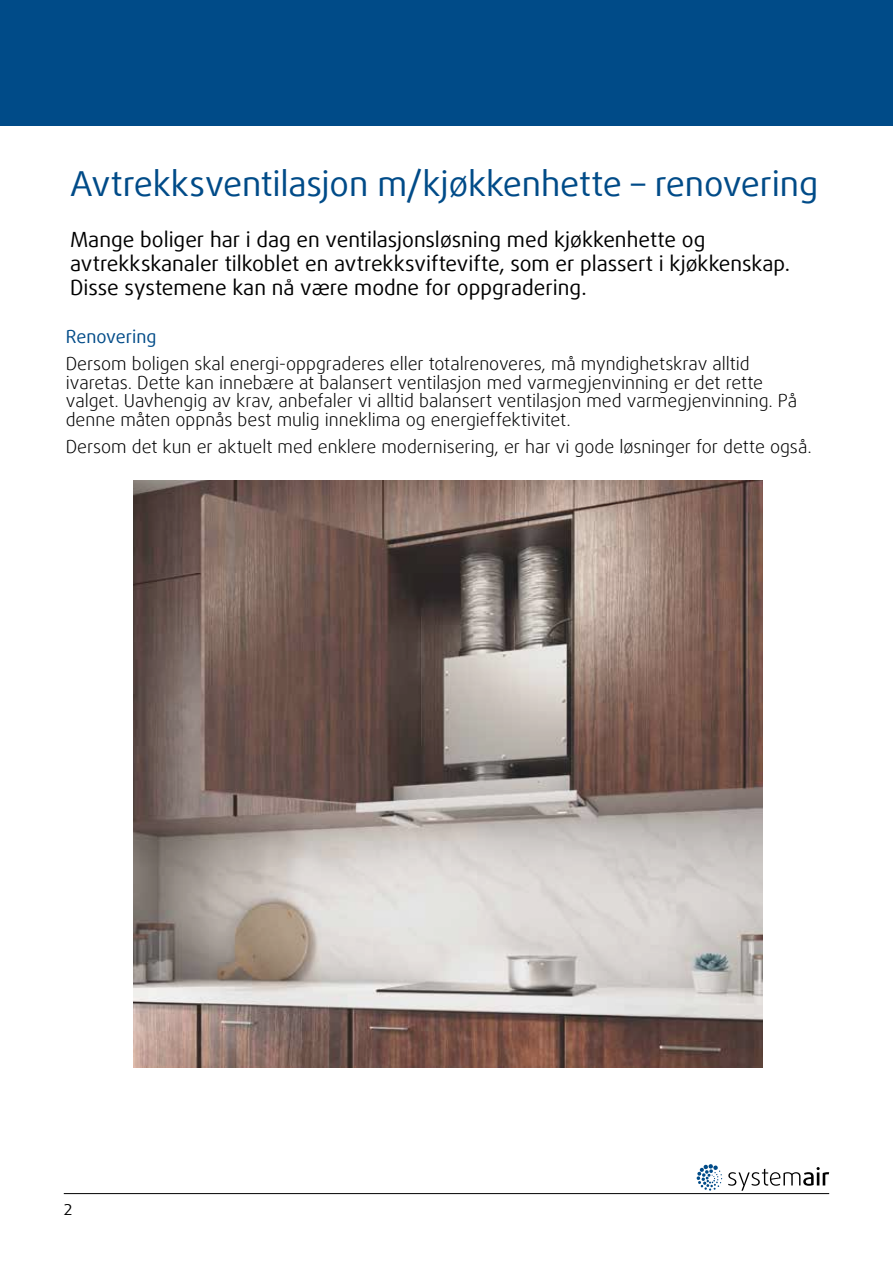
<style>
.page{position:relative;width:893px;height:1263px;background:#fff}
.page>*{position:absolute;margin:0;border:0;box-sizing:border-box;transform-origin:0 0}
.t1{font:34.5px "Daxline Offc Pro";letter-spacing:-.005em;color:#004b88}
.t2{font:21px/24px "Daxline Offc Pro";color:#000}
.t3{font:300 18px/18.5px "Daxline Offc Pro";letter-spacing:-.005em;color:#000}
.t4{font:18px "Daxline Offc Pro";color:#004b88}
.t5{font:15px "Daxline Offc Pro";color:#000}
</style>
<div class="page">
<img style="left:133px;top:481px;width:630px;height:586px">
<hr style="left:64px;top:1193px;width:765px;height:1px;background:#000">
<svg style="left:728px;top:1167px;width:101px;height:24px"></svg>
<svg style="left:696px;top:1164px;width:26px;height:27px"></svg>
<div style="left:0;top:0;width:893px;height:125px;background:#004b88"></div>
<h1 class="t1" style="left:70px;top:161px;width:749px">Avtrekksventilasjon m/kjøkkenhette – renovering</h1>
<p class="t2" style="left:70px;top:227px;width:721px">Mange boliger har i dag en ventilasjonsløsning med kjøkkenhette og avtrekkskanaler tilkoblet en avtrekksviftevifte, som er plassert i kjøkkenskap.<br>Disse systemene kan nå være modne for oppgradering.</p>
<p class="t4" style="left:66px;top:325px;width:92px">Renovering</p>
<p class="t3" style="left:66px;top:354px;width:733px">Dersom boligen skal energi-oppgraderes eller totalrenoveres, må myndighetskrav alltid ivaretas. Dette kan innebære at balansert ventilasjon med varmegjenvinning er det rette valget. Uavhengig av krav, anbefaler vi alltid balansert ventilasjon med varmegjenvinning. På denne måten oppnås best mulig inneklima og energieffektivitet.</p>
<p class="t3" style="left:66px;top:437px;width:747px">Dersom det kun er aktuelt med enklere modernisering, er har vi gode løsninger for dette også.</p>
<p class="t5" style="left:64px;top:1200px;width:10px">2</p>
</div>
